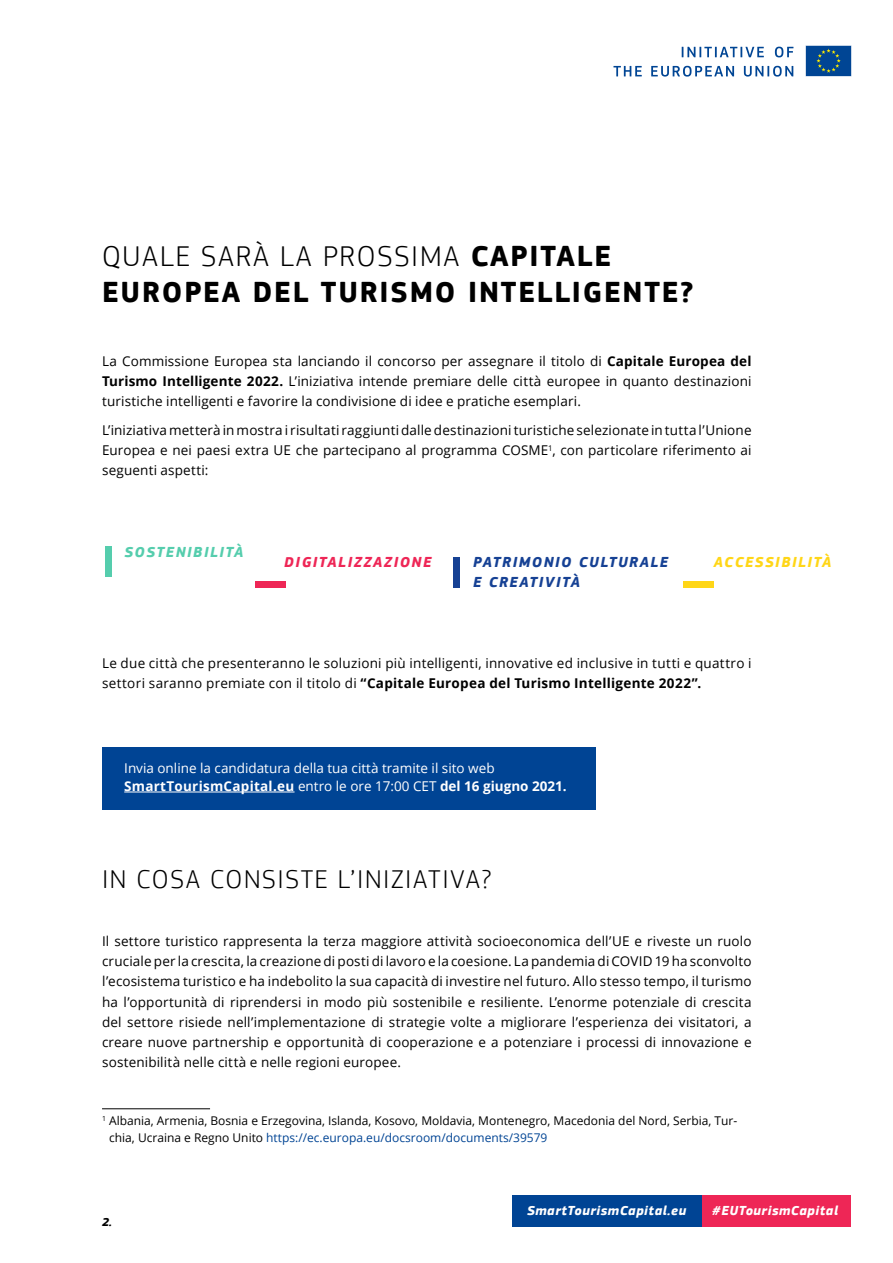
<style>
.page{position:relative;width:893px;height:1263px;background:#fff}
.page>*{position:absolute;margin:0;border:0;box-sizing:border-box;transform-origin:0 0}
.t1{font:700 30px/36px "EC Square Sans Pro";letter-spacing:.06em;color:#000}
.t2{font:300 27px "EC Square Sans Pro";letter-spacing:.06em;color:#000}
.t3{font:italic 700 15px/20.2px "EC Square Sans Pro";letter-spacing:.1em;color:#164194}
.t4{font:italic 700 15px "EC Square Sans Pro";letter-spacing:.1em;color:#ee2656}
.t5{font:italic 700 15px "EC Square Sans Pro";letter-spacing:.1em;color:#55cdad}
.t6{font:italic 700 15px "EC Square Sans Pro";letter-spacing:.1em;color:#ffd617}
.t7{font:13.5px/20.2px "Open Sans";letter-spacing:.015em;color:#000;text-align:justify}
.t8{font:13.5px/18px "Open Sans";color:#fff}
.t9{font:italic 700 13.5px "EC Square Sans Pro";letter-spacing:.04em;color:#fff}
.t10{font:12px/16.5px "Open Sans";color:#000}
.t11{font:italic 700 12px "EC Square Sans Pro";color:#000}
.s1{font-weight:300}
.s2{font-weight:700}
.s3{color:#004494}
</style>
<div class="page">
<div style="left:702px;top:1195px;width:149px;height:31px;background:#ee2656"></div>
<div style="left:513px;top:1195px;width:189px;height:31px;background:#004494"></div>
<svg style="left:805px;top:45px;width:46px;height:31px"></svg>
<svg style="left:682px;top:47px;width:111px;height:10px"></svg>
<svg style="left:613px;top:66px;width:180px;height:11px"></svg>
<hr style="left:102px;top:1108px;width:108px;height:1px;background:#000">
<div style="left:105px;top:546px;width:6px;height:31px;background:#55cdad"></div>
<div style="left:453px;top:557px;width:6px;height:30px;background:#164194"></div>
<div style="left:255px;top:581px;width:30px;height:6px;background:#ee2656"></div>
<div style="left:683px;top:581px;width:30px;height:6px;background:#ffd617"></div>
<div style="left:102px;top:746px;width:494px;height:63px;background:#004494"></div>
<hr style="left:124px;top:792px;width:171px;height:1px;background:#fff">
<h1 class="t1" style="left:102px;top:239px;width:593px"><span class="s1">QUALE SARÀ LA PROSSIMA</span> CAPITALE<br>EUROPEA DEL TURISMO INTELLIGENTE?</h1>
<p class="t7" style="left:102px;top:350px;width:651px">La Commissione Europea sta lanciando il concorso per assegnare il titolo di <span class="s2">Capitale Europea del Turismo Intelligente 2022.</span> L’iniziativa intende premiare delle città europee in quanto destinazioni turistiche intelligenti e favorire la condivisione di idee e pratiche esemplari.</p>
<p class="t7" style="left:102px;top:420px;width:651px">L’iniziativa metterà in mostra i risultati raggiunti dalle destinazioni turistiche selezionate in tutta l’Unione Europea e nei paesi extra UE che partecipano al programma COSME<sup>1</sup>, con particolare riferimento ai seguenti aspetti:</p>
<p class="t5" style="left:124px;top:543px;width:121px">SOSTENIBILITÀ</p>
<p class="t4" style="left:284px;top:553px;width:149px">DIGITALIZZAZIONE</p>
<p class="t3" style="left:473px;top:552px;width:196px">PATRIMONIO CULTURALE<br>E CREATIVITÀ</p>
<p class="t6" style="left:714px;top:553px;width:119px">ACCESSIBILITÀ</p>
<p class="t7" style="left:102px;top:652px;width:651px">Le due città che presenteranno le soluzioni più intelligenti, innovative ed inclusive in tutti e quattro i settori saranno premiate con il titolo di <span class="s2">“Capitale Europea del Turismo Intelligente 2022”.</span></p>
<p class="t8" style="left:124px;top:759px;width:444px">Invia online la candidatura della tua città tramite il sito web<br><span class="s2">SmartTourismCapital.eu</span> entro le ore 17:00 CET <span class="s2">del 16 giugno 2021.</span></p>
<h2 class="t2" style="left:102px;top:864px;width:391px">IN COSA CONSISTE L’INIZIATIVA?</h2>
<p class="t7" style="left:102px;top:930px;width:651px">Il settore turistico rappresenta la terza maggiore attività socioeconomica dell’UE e riveste un ruolo cruciale per la crescita, la creazione di posti di lavoro e la coesione. La pandemia di COVID 19 ha sconvolto l’ecosistema turistico e ha indebolito la sua capacità di investire nel futuro. Allo stesso tempo, il turismo ha l’opportunità di riprendersi in modo più sostenibile e resiliente. L’enorme potenziale di crescita del settore risiede nell’implementazione di strategie volte a migliorare l’esperienza dei visitatori, a creare nuove partnership e opportunità di cooperazione e a potenziare i processi di innovazione e sostenibilità nelle città e nelle regioni europee.</p>
<p class="t10" style="left:109px;top:1112px;width:630px;text-indent:-7px"><sup>1</sup> Albania, Armenia, Bosnia e Erzegovina, Islanda, Kosovo, Moldavia, Montenegro, Macedonia del Nord, Serbia, Tur&shy;chia, Ucraina e Regno Unito <span class="s3">https://ec.europa.eu/docsroom/documents/39579</span></p>
<p class="t11" style="left:102px;top:1215px;width:11px">2.</p>
<p class="t9" style="left:527px;top:1202px;width:161px">SmartTourismCapital.eu</p>
<p class="t9" style="left:712px;top:1202px;width:127px">#EUTourismCapital</p>
</div>
